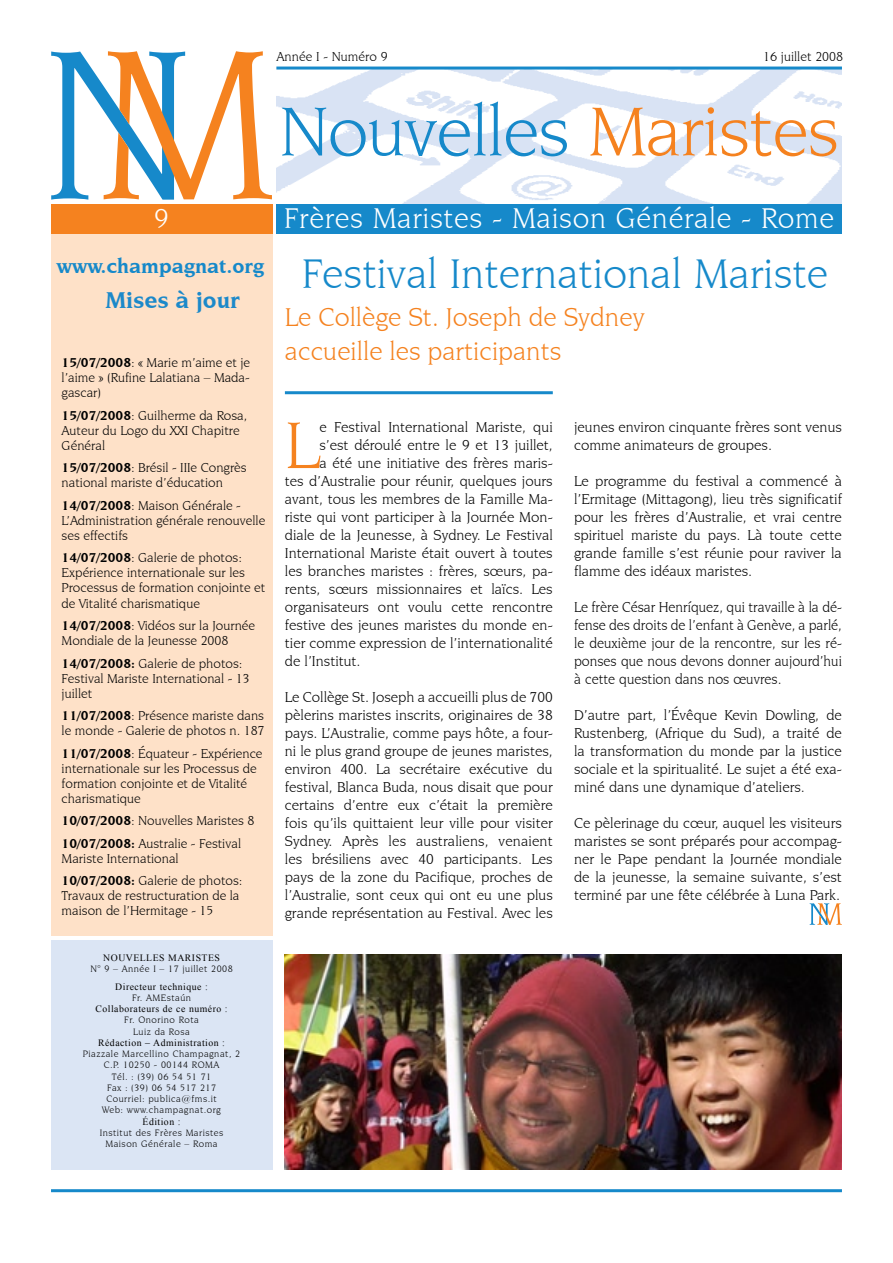
<style>
.page{position:relative;width:893px;height:1263px;background:#fff}
.page>*{position:absolute;margin:0;border:0;box-sizing:border-box;transform-origin:0 0}
.t1{font:73.5px "Novarese IT Cby BT";letter-spacing:-.015em;color:#1689ca}
.t2{font:70.05px "Novarese IT Cby BT";color:#f5821f}
.t3{font:43.5px "Novarese IT Cby BT";color:#1689ca}
.t4{font:30px "Novarese IT Cby BT";letter-spacing:.02em;color:#fff}
.t5{font:28.5px "Novarese IT Cby BT";color:#fff}
.t6{font:27px/33.8px "Novarese IT Cby BT";color:#f5821f}
.t7{font:700 24px "Novarese IT Cby BT";color:#1c89ca}
.t8{font:700 21px "Novarese IT Cby BT";color:#1689ca}
.t9{font:15px/18px "Novarese IT Cby BT";color:#000;text-align:justify}
.t10{font:15px/18px "Novarese IT Cby BT";color:#000;text-align:justify;scale:.95 1}
.t11{font:13.5px/15px "Novarese IT Cby BT";color:#000}
.t12{font:9.75px/11.2px "Novarese IT Cby BT";letter-spacing:.05em;color:#000;text-align:center}
.t13{font:9.75px "Times New Roman";letter-spacing:.05em;color:#000}
.s1{color:#f5821f}
.s2{font-weight:700}
</style>
<div class="page">
<img style="left:276px;top:70px;width:566px;height:134px">
<hr style="left:276px;top:67px;width:566px;height:3px;background:#1689ca">
<div style="left:276px;top:204px;width:566px;height:30px;background:#1689ca"></div>
<svg style="left:51px;top:51px;width:221px;height:149px"></svg>
<hr style="left:51px;top:1189px;width:791px;height:3px;background:#1689ca">
<div style="left:51px;top:234px;width:221px;height:701px;background:#fee1c8"></div>
<div style="left:51px;top:940px;width:221px;height:229px;background:#dbe5f4"></div>
<div style="left:51px;top:204px;width:221px;height:30px;background:#f5821f"></div>
<svg style="left:810px;top:903px;width:32px;height:22px"></svg>
<hr style="left:285px;top:391px;width:268px;height:3px;background:#1689ca">
<img style="left:285px;top:954px;width:557px;height:215px">
<p class="t11" style="left:276px;top:49px;width:113px">Année I - Numéro 9</p>
<p class="t11" style="left:763px;top:49px;width:81px">16 juillet 2008</p>
<h1 class="t1" style="left:279px;top:88px;width:561px">Nouvelles <span class="s1">Maristes</span></h1>
<h3 class="t5" style="left:154px;top:202px;width:16px">9</h3>
<h3 class="t8" style="left:57px;top:253px;width:209px">www.champagnat.org</h3>
<h3 class="t7" style="left:105px;top:285px;width:136px">Mises à jour</h3>
<p class="t11" style="left:62px;top:355px;width:190px;text-align:justify"><span class="s2">15/07/2008</span>: « Marie m’aime et je l’aime » (Rufine Lalatiana – Mada&shy;gascar)</p>
<p class="t11" style="left:62px;top:408px;width:187px"><span class="s2">15/07/2008</span>: Guilherme da Rosa,<br>Auteur du Logo du XXI Chapitre<br>Général</p>
<p class="t11" style="left:62px;top:460px;width:187px"><span class="s2">15/07/2008</span>: Brésil - IIIe Congrès national mariste d’éducation</p>
<p class="t11" style="left:62px;top:498px;width:205px"><span class="s2">14/07/2008</span>: Maison Générale -<br>L’Administration générale renouvelle ses effectifs</p>
<p class="t11" style="left:62px;top:550px;width:205px"><span class="s2">14/07/2008</span>: Galerie de photos:<br>Expérience internationale sur les<br>Processus de formation conjointe et de Vitalité charismatique</p>
<p class="t11" style="left:62px;top:618px;width:195px"><span class="s2">14/07/2008</span>: Vidéos sur la Journée<br>Mondiale de la Jeunesse 2008</p>
<p class="t11" style="left:62px;top:655px;width:190px"><span class="s2">14/07/2008:</span> Galerie de photos:<br>Festival Mariste International - 13 juillet</p>
<p class="t11" style="left:62px;top:708px;width:204px"><span class="s2">11/07/2008</span>: Présence mariste dans le monde - Galerie de photos n. 187</p>
<p class="t11" style="left:62px;top:745px;width:202px"><span class="s2">11/07/2008</span>: Équateur - Expérience internationale sur les Processus de formation conjointe et de Vitalité charismatique</p>
<p class="t11" style="left:62px;top:809px;width:194px;line-height:22.5px"><span class="s2">10/07/2008</span>: Nouvelles Maristes 8<br><span class="s2">10/07/2008:</span> Australie - Festival</p>
<p class="t11" style="left:62px;top:847px;width:182px;line-height:22.5px">Mariste International<br><span class="s2">10/07/2008:</span> Galerie de photos:</p>
<p class="t11" style="left:62px;top:888px;width:179px">Travaux de restructuration de la maison de l’Hermitage - 15</p>
<p class="t13" style="left:103px;top:951px;width:112px">nouvelles MARISTES</p>
<p class="t12" style="left:90px;top:963px;width:144px">N° 9 – Année I – 17 juillet 2008</p>
<p class="t13" style="left:115px;top:980px;width:94px">Directeur technique :</p>
<p class="t12" style="left:132px;top:992px;width:61px">Fr. AMEstaún</p>
<p class="t13" style="left:96px;top:1002px;width:134px">Collaborateurs de ce numéro :</p>
<p class="t12" style="left:124px;top:1014px;width:76px">Fr. Onorino Rota<br>Luiz da Rosa</p>
<p class="t13" style="left:98px;top:1036px;width:128px">Rédaction – Administration :</p>
<p class="t12" style="left:83px;top:1048px;width:159px">Piazzale Marcellino Champagnat, 2<br>C.P. 10250 - 00144 ROMA<br>Tél. : (39) 06 54 51 71<br>Fax : (39) 06 54 517 217<br>Courriel: publica@fms.it<br>Web: www.champagnat.org</p>
<p class="t13" style="left:143px;top:1115px;width:40px">Édition :</p>
<p class="t12" style="left:100px;top:1127px;width:125px">Institut des Frères Maristes<br>Maison Générale – Roma</p>
<h3 class="t4" style="left:284px;top:201px;width:551px">Frères Maristes - Maison Générale - Rome</h3>
<h3 class="t3" style="left:302px;top:248px;width:528px">Festival International Mariste</h3>
<h3 class="t6" style="left:285px;top:300px;width:361px">Le Collège St. Joseph de Sydney accueille les participants</h3>
<h2 class="t2" style="left:285px;top:404px;width:36px">L</h2>
<p class="t9" style="left:319px;top:418px;width:235px">e Festival International Mariste, qui</p>
<p class="t9" style="left:319px;top:436px;width:235px">s’est déroulé entre le 9 et 13 juillet,</p>
<p class="t9" style="left:319px;top:454px;width:235px">a été une initiative des frères maris-</p>
<p class="t9" style="left:285px;top:472px;width:269px">tes d’Australie pour réunir, quelques jours</p>
<p class="t9" style="left:285px;top:490px;width:269px">avant, tous les membres de la Famille Ma-</p>
<p class="t9" style="left:285px;top:508px;width:269px">riste qui vont participer à la Journée Mon-</p>
<p class="t9" style="left:285px;top:526px;width:269px">diale de la Jeunesse, à Sydney. Le Festival</p>
<p class="t9" style="left:285px;top:544px;width:269px">International Mariste était ouvert à toutes</p>
<p class="t9" style="left:285px;top:562px;width:269px">les branches maristes : frères, sœurs, pa-</p>
<p class="t9" style="left:285px;top:580px;width:269px">rents, sœurs missionnaires et laïcs. Les</p>
<p class="t9" style="left:285px;top:598px;width:269px">organisateurs ont voulu cette rencontre</p>
<p class="t9" style="left:285px;top:616px;width:269px">festive des jeunes maristes du monde en-</p>
<p class="t9" style="left:285px;top:634px;width:269px">tier comme expression de l’internationalité</p>
<p class="t9" style="left:285px;top:652px;width:77px">de l’Institut.</p>
<p class="t9" style="left:285px;top:688px;width:269px">Le Collège St. Joseph a accueilli plus de 700 pèlerins maristes inscrits, originaires de 38 pays. L’Australie, comme pays hôte, a four&shy;ni le plus grand groupe de jeunes maristes, environ 400. La secrétaire exécutive du festival, Blanca Buda, nous disait que pour certains d’entre eux c’était la première fois qu’ils quittaient leur ville pour visiter Sydney. Après les australiens, venaient les brésiliens avec 40 participants. Les pays de la zone du Pacifique, proches de l’Australie, sont ceux qui ont eu une plus grande représentation au Festival. Avec les</p>
<p class="t9" style="left:574px;top:418px;width:269px">jeunes environ cinquante frères sont venus comme animateurs de groupes.</p>
<p class="t9" style="left:574px;top:472px;width:269px">Le programme du festival a commencé à l’Ermitage (Mittagong), lieu très significatif pour les frères d’Australie, et vrai centre spirituel mariste du pays. Là toute cette grande famille s’est réunie pour raviver la flamme des idéaux maristes.</p>
<p class="t10" style="left:574px;top:598px;width:283px">Le frère César Henríquez, qui travaille à la dé&shy;fense des droits de l’enfant à Genève, a parlé, le deuxième jour de la rencontre, sur les ré&shy;ponses que nous devons donner aujourd’hui à cette question dans nos œuvres.</p>
<p class="t9" style="left:574px;top:706px;width:269px">D’autre part, l’Évêque Kevin Dowling, de Rustenberg, (Afrique du Sud), a traité de la transformation du monde par la justice sociale et la spiritualité. Le sujet a été exa&shy;miné dans une dynamique d’ateliers.</p>
<p class="t9" style="left:574px;top:814px;width:269px">Ce pèlerinage du cœur, auquel les visiteurs maristes se sont préparés pour accompag&shy;ner le Pape pendant la Journée mondiale de la jeunesse, la semaine suivante, s’est terminé par une fête célébrée à Luna Park.</p>
</div>
